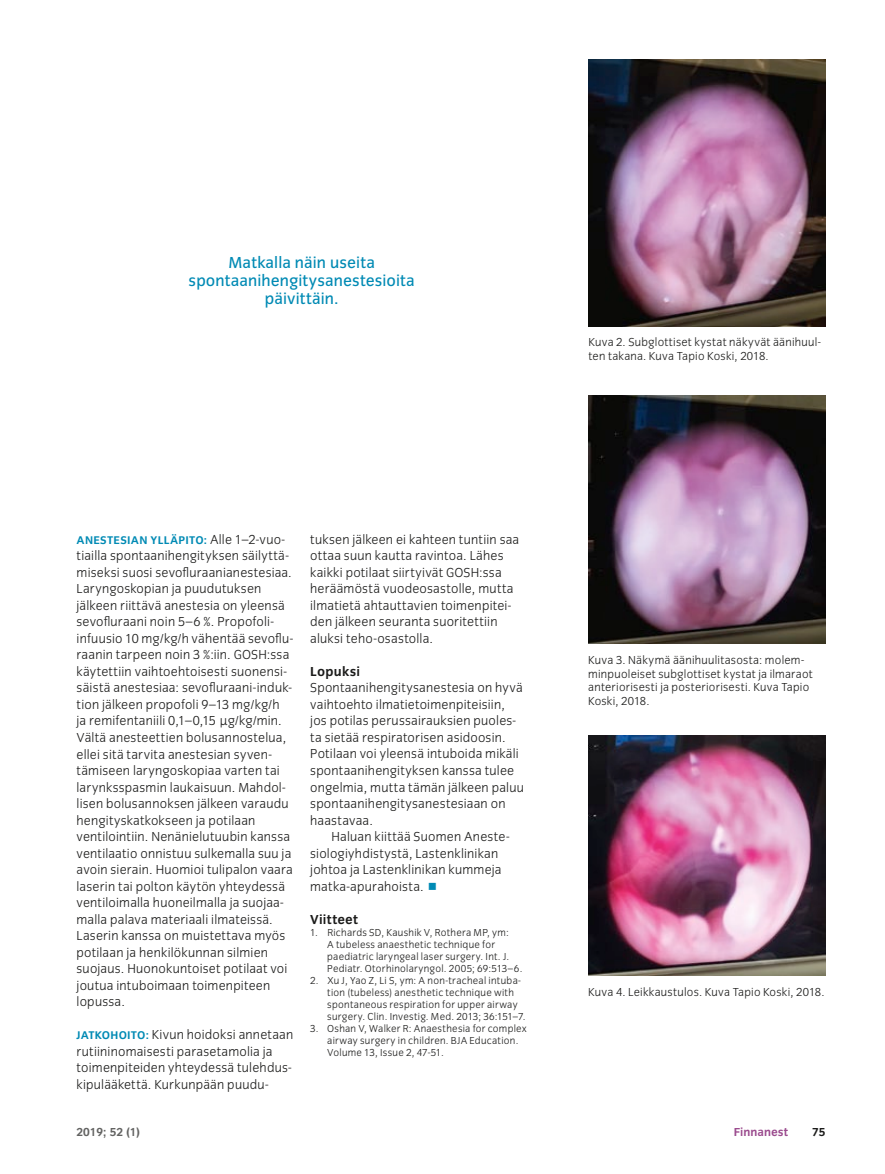
<style>
.page{position:relative;width:885px;height:1174px;background:#fff}
.page>*{position:absolute;margin:0;border:0;box-sizing:border-box;transform-origin:0 0}
.t1{font:16.5px/18px "Congress Sans";letter-spacing:.005em;color:#008ab4;text-align:center}
.t2{font:300 13.5px/16.5px "Congress Sans";letter-spacing:.015em;color:#1b1b1a}
.t3{font:700 13.5px "Congress Sans";letter-spacing:.02em;color:#1b1b1a}
.t4{font:300 12px/13.5px "Congress Sans";letter-spacing:.02em;color:#1b1b1a}
.t5{font:700 12px "Congress Sans";color:#636362}
.t6{font:700 12px "Congress Sans";color:#9b4b8e}
.t7{font:700 12px "Congress Sans";color:#1b1b1a}
.t8{font:700 11.55px "Congress Sans";letter-spacing:.025em;color:#008ab4}
.t9{font:300 10.5px/12px "Congress Sans";letter-spacing:.025em;color:#1b1b1a}
.s1{font-weight:300;font-size:13.5px;color:#1b1b1a}
.s2{font-weight:700;font-size:11.55px;color:#008ab4}
.s3{color:#008ab4}
</style>
<div class="page">
<img style="left:588px;top:60px;width:237px;height:266px">
<img style="left:588px;top:395px;width:237px;height:248px">
<img style="left:588px;top:735px;width:237px;height:241px">
<p class="t1" style="left:189px;top:253px;width:228px">Matkalla näin useita spontaanihengitysanestesioita päivittäin.</p>
<p class="t4" style="left:588px;top:336px;width:234px">Kuva 2. Subglottiset kystat näkyvät äänihuul&shy;ten takana. Kuva Tapio Koski, 2018.</p>
<p class="t8" style="left:77px;top:533px;width:210px">ANESTESIAN YLLÄPITO: <span class="s1">Alle 1–2-vuo-</span></p>
<p class="t2" style="left:77px;top:548px;width:218px">tiailla spontaanihengityksen säilyttä&shy;miseksi suosi sevofluraanianestesiaa.<br>Laryngoskopian ja puudutuksen jälkeen riittävä anestesia on yleensä sevofluraani noin 5–6 %. Propofoli&shy;infuusio 10 mg/kg/h vähentää sevoflu&shy;raanin tarpeen noin 3 %:iin. GOSH:ssa käytettiin vaihtoehtoisesti suonensi&shy;säistä anestesiaa: sevofluraani-induk&shy;tion jälkeen propofoli 9–13 mg/kg/h<br>ja remifentaniili 0,1–0,15 µg/kg/min.<br>Vältä anesteettien bolusannostelua, ellei sitä tarvita anestesian syven&shy;tämiseen laryngoskopiaa varten tai larynksspasmin laukaisuun. Mahdol&shy;lisen bolusannoksen jälkeen varaudu hengityskatkokseen ja potilaan ventilointiin. Nenänielutuubin kanssa ventilaatio onnistuu sulkemalla suu ja avoin sierain. Huomioi tulipalon vaara laserin tai polton käytön yhteydessä ventiloimalla huoneilmalla ja suojaa&shy;malla palava materiaali ilmateissä.<br>Laserin kanssa on muistettava myös potilaan ja henkilökunnan silmien suojaus. Huonokuntoiset potilaat voi joutua intuboimaan toimenpiteen lopussa.</p>
<p class="t2" style="left:77px;top:1026px;width:218px"><span class="s2">JATKOHOITO:</span> Kivun hoidoksi annetaan rutiininomaisesti parasetamolia ja toimenpiteiden yhteydessä tulehdus&shy;kipulääkettä. Kurkunpään puudu-</p>
<p class="t2" style="left:310px;top:531px;width:210px">tuksen jälkeen ei kahteen tuntiin saa ottaa suun kautta ravintoa. Lähes kaikki potilaat siirtyivät GOSH:ssa heräämöstä vuodeosastolle, mutta ilmatietä ahtauttavien toimenpitei&shy;den jälkeen seuranta suoritettiin aluksi teho-osastolla.</p>
<p class="t3" style="left:310px;top:664px;width:51px">Lopuksi</p>
<p class="t2" style="left:310px;top:680px;width:215px">Spontaanihengitysanestesia on hyvä vaihtoehto ilmatietoimenpiteisiin, jos potilas perussairauksien puoles&shy;ta sietää respiratorisen asidoosin.<br>Potilaan voi yleensä intuboida mikäli spontaanihengityksen kanssa tulee ongelmia, mutta tämän jälkeen paluu spontaanihengitysanestesiaan on haastavaa.</p>
<p class="t2" style="left:310px;top:828px;width:201px;text-indent:21px">Haluan kiittää Suomen Aneste&shy;siologiyhdistystä, Lastenklinikan johtoa ja Lastenklinikan kummeja matka-apurahoista. <span class="s3">○</span></p>
<p class="t3" style="left:310px;top:911px;width:49px">Viitteet</p>
<p class="t9" style="left:327px;top:926px;width:197px;text-indent:-17px">1. Richards SD, Kaushik V, Rothera MP, ym:<br>A tubeless anaesthetic technique for paediatric laryngeal laser surgery. Int. J.<br>Pediatr. Otorhinolaryngol. 2005; 69:513–6.</p>
<p class="t9" style="left:327px;top:974px;width:200px;text-indent:-17px">2. Xu J, Yao Z, Li S, ym: A non-tracheal intuba&shy;tion (tubeless) anesthetic technique with spontaneous respiration for upper airway surgery. Clin. Investig. Med. 2013; 36:151–7.</p>
<p class="t9" style="left:327px;top:1022px;width:201px;text-indent:-17px">3. Oshan V, Walker R: Anaesthesia for complex airway surgery in children. BJA Education.<br>Volume 13, Issue 2, 47-51.</p>
<p class="t4" style="left:588px;top:653px;width:226px">Kuva 3. Näkymä äänihuulitasosta: molem&shy;minpuoleiset subglottiset kystat ja ilmaraot anteriorisesti ja posteriorisesti. Kuva Tapio Koski, 2018.</p>
<p class="t4" style="left:588px;top:985px;width:238px">Kuva 4. Leikkaustulos. Kuva Tapio Koski, 2018.</p>
<p class="t5" style="left:77px;top:1125px;width:65px">2019; 52 (1)</p>
<p class="t6" style="left:733px;top:1125px;width:56px">Finnanest</p>
<p class="t7" style="left:812px;top:1125px;width:15px">75</p>
</div>
